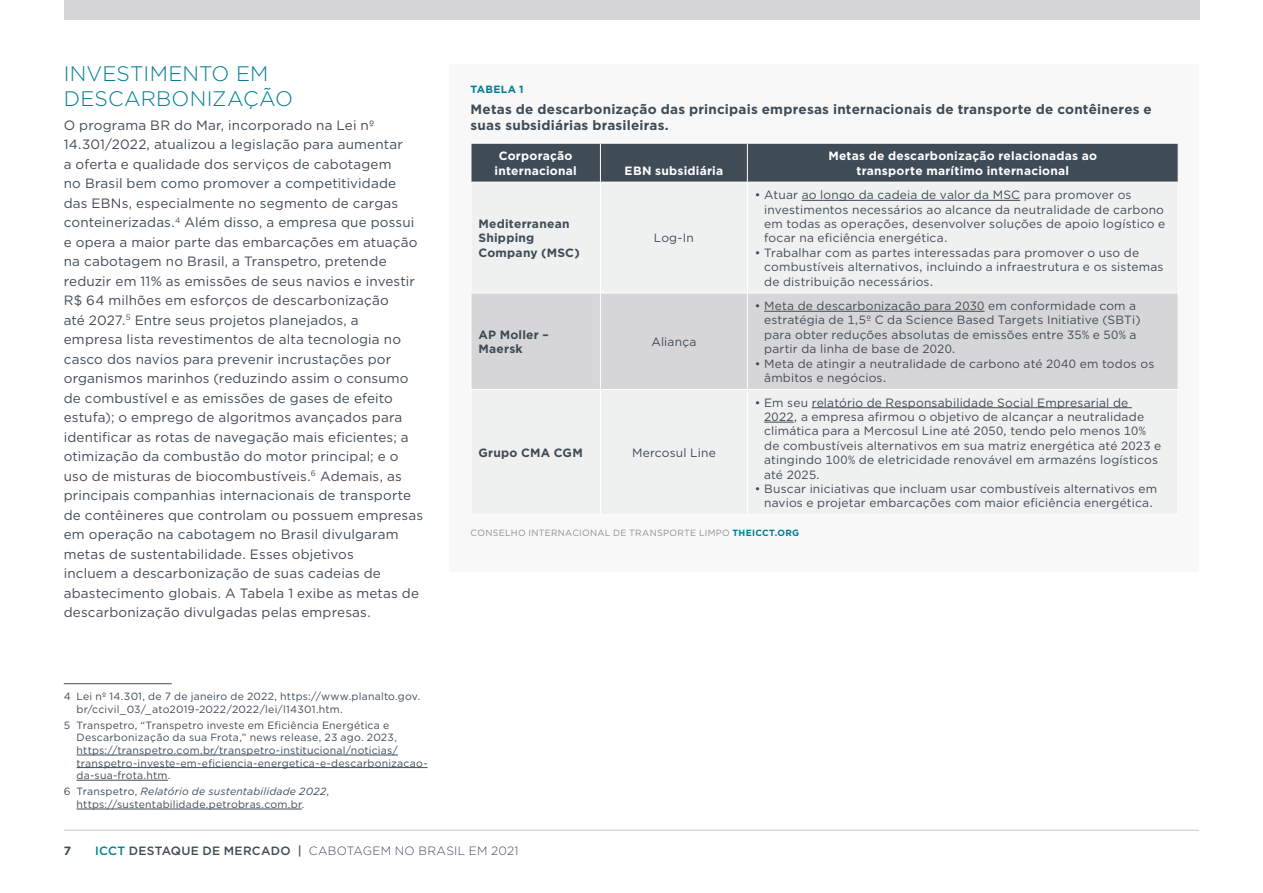
<style>
.page{position:relative;width:1263px;height:893px;background:#fff}
.page>*{position:absolute;margin:0;border:0;box-sizing:border-box;transform-origin:0 0}
.Heading_1{font:300 21px/25.2px "Gotham";letter-spacing:.01em;color:#007e94}
.Body_Copy{font:13.5px/19.5px "Gotham";letter-spacing:.01em;color:#3f4b55}
.Figure___Table_caption{font:700 13.5px/16.2px "Gotham";letter-spacing:.015em;color:#3f4b55}
.Table_Body{font:12px/14.4px "Gotham";letter-spacing:.015em;color:#3f4b55}
.Table_Category{font:700 12px/14.4px "Gotham";letter-spacing:.02em;color:#fff;text-align:center}
.Table_Left_Col{font:700 12px/14.4px "Gotham";letter-spacing:.02em;color:#3f4b55}
.t1{font:300 12px "Gotham";letter-spacing:.02em;color:#3f4b55}
.Footnote{font:10.5px/12.6px "Gotham";letter-spacing:.02em;color:#3f4b55}
.Figure___Table{font:700 10.5px "Gotham";letter-spacing:.035em;color:#007e94}
.credit_line{font:9px "Gotham";letter-spacing:.03em;color:#8e8f95}
.s1{font-style:italic}
.s2{font-weight:700;color:#007e94}
.s3{font-weight:500;color:#007e94}
.s4{font-weight:500}
</style>
<div class="page">
<hr style="left:64px;top:830px;width:1135px;height:1px;background:#c9c9cd">
<div style="left:64px;top:0;width:1135px;height:20px;background:#d6d6d9"></div>
<div style="left:449px;top:64px;width:750px;height:508px;background:#eff0f0"></div>
<div style="left:472px;top:144px;width:706px;height:38px;background:#3f4b55"></div>
<div style="left:472px;top:294px;width:706px;height:95px;background:#d6d6d9"></div>
<hr style="left:600px;top:144px;width:1px;height:38px;background:#fff">
<hr style="left:747px;top:144px;width:1px;height:38px;background:#fff">
<hr style="left:747px;top:182px;width:1px;height:111px;background:#fff">
<hr style="left:471px;top:293px;width:129px;height:1px;background:#fff">
<hr style="left:600px;top:293px;width:147px;height:1px;background:#fff">
<hr style="left:747px;top:293px;width:431px;height:1px;background:#fff">
<hr style="left:747px;top:293px;width:1px;height:96px;background:#fff">
<hr style="left:471px;top:389px;width:129px;height:1px;background:#fff">
<hr style="left:600px;top:389px;width:147px;height:1px;background:#fff">
<hr style="left:747px;top:389px;width:431px;height:1px;background:#fff">
<hr style="left:747px;top:390px;width:1px;height:124px;background:#fff">
<hr style="left:1178px;top:182px;width:1px;height:111px;background:#fff">
<hr style="left:1178px;top:293px;width:1px;height:96px;background:#fff">
<hr style="left:1178px;top:390px;width:1px;height:124px;background:#fff">
<hr style="left:600px;top:514px;width:147px;height:1px;background:#fff">
<hr style="left:747px;top:514px;width:431px;height:1px;background:#fff">
<hr style="left:471px;top:143px;width:129px;height:1px;background:#fff">
<hr style="left:471px;top:144px;width:1px;height:38px;background:#fff">
<hr style="left:600px;top:143px;width:147px;height:1px;background:#fff">
<hr style="left:747px;top:143px;width:431px;height:1px;background:#fff">
<hr style="left:1178px;top:144px;width:1px;height:38px;background:#fff">
<hr style="left:600px;top:182px;width:147px;height:1px;background:#fff">
<hr style="left:747px;top:182px;width:431px;height:1px;background:#fff">
<hr style="left:471px;top:182px;width:129px;height:1px;background:#fff">
<hr style="left:471px;top:182px;width:1px;height:111px;background:#fff">
<hr style="left:600px;top:182px;width:1px;height:111px;background:#fff">
<hr style="left:471px;top:293px;width:1px;height:96px;background:#fff">
<hr style="left:600px;top:293px;width:1px;height:96px;background:#fff">
<hr style="left:471px;top:390px;width:1px;height:124px;background:#fff">
<hr style="left:600px;top:390px;width:1px;height:124px;background:#fff">
<hr style="left:471px;top:514px;width:129px;height:1px;background:#fff">
<hr style="left:802px;top:200px;width:218px;height:1px;background:#3f4b55">
<hr style="left:764px;top:311px;width:220px;height:1px;background:#3f4b55">
<hr style="left:812px;top:407px;width:320px;height:1px;background:#3f4b55">
<hr style="left:764px;top:422px;width:30px;height:1px;background:#3f4b55">
<hr style="left:64px;top:683px;width:108px;height:1px;background:#3f4b55">
<hr style="left:77px;top:755px;width:321px;height:1px;background:#3f4b55">
<hr style="left:77px;top:767px;width:351px;height:1px;background:#3f4b55">
<hr style="left:77px;top:780px;width:91px;height:1px;background:#3f4b55">
<hr style="left:77px;top:809px;width:225px;height:1px;background:#3f4b55">
<p class="Heading_1" style="left:64px;top:60px;width:231px">INVESTIMENTO EM<br>DESCARBONIZAÇÃO</p>
<p class="Body_Copy" style="left:64px;top:115px;width:361px">O programa BR do Mar, incorporado na Lei nº 14.301/2022, atualizou a legislação para aumentar<br>a oferta e qualidade dos serviços de cabotagem<br>no Brasil bem como promover a competitividade das EBNs, especialmente no segmento de cargas conteinerizadas.<sup>4</sup> Além disso, a empresa que possui e opera a maior parte das embarcações em atuação na cabotagem no Brasil, a Transpetro, pretende reduzir em 11% as emissões de seus navios e investir R$ 64 milhões em esforços de descarbonização<br>até 2027.<sup>5</sup> Entre seus projetos planejados, a<br>empresa lista revestimentos de alta tecnologia no casco dos navios para prevenir incrustações por organismos marinhos (reduzindo assim o consumo de combustível e as emissões de gases de efeito estufa); o emprego de algoritmos avançados para identificar as rotas de navegação mais eficientes; a otimização da combustão do motor principal; e o uso de misturas de biocombustíveis.<sup>6</sup> Ademais, as principais companhias internacionais de transporte de contêineres que controlam ou possuem empresas em operação na cabotagem no Brasil divulgaram metas de sustentabilidade. Esses objetivos<br>incluem a descarbonização de suas cadeias de abastecimento globais. A Tabela 1 exibe as metas de descarbonização divulgadas pelas empresas.</p>
<p class="Footnote" style="left:77px;top:690px;width:345px;text-indent:-13px">4 Lei nº 14.301, de 7 de janeiro de 2022, https://www.planalto.gov. br/ccivil_03/_ato2019-2022/2022/lei/l14301.htm.</p>
<p class="Footnote" style="left:77px;top:718px;width:353px;text-indent:-13px">5 Transpetro, “Transpetro investe em Eficiência Energética e Descarbonização da sua Frota,” news release, 23 ago. 2023, https://transpetro.com.br/transpetro-institucional/noticias/ transpetro-investe-em-eficiencia-energetica-e-descarbonizacao&shy;da-sua-frota.htm.</p>
<p class="Footnote" style="left:77px;top:785px;width:254px;text-indent:-13px">6 Transpetro, <span class="s1">Relatório de sustentabilidade 2022</span>, https://sustentabilidade.petrobras.com.br.</p>
<p class="Figure___Table" style="left:471px;top:83px;width:54px">TABELA 1</p>
<p class="Figure___Table_caption" style="left:471px;top:101px;width:683px">Metas de descarbonização das principais empresas internacionais de transporte de contêineres e suas subsidiárias brasileiras.</p>
<p class="Table_Category" style="left:494px;top:149px;width:84px">Corporação internacional</p>
<p class="Table_Category" style="left:828px;top:149px;width:270px">Metas de descarbonização relacionadas ao transporte marítimo internacional</p>
<p class="Table_Category" style="left:625px;top:163px;width:100px">EBN subsidiária</p>
<p class="Table_Left_Col" style="left:478px;top:216px;width:103px">Mediterranean<br>Shipping<br>Company (MSC)</p>
<p class="Table_Body" style="left:654px;top:231px;width:42px">Log-In</p>
<p class="Table_Left_Col" style="left:478px;top:327px;width:72px">AP Moller –<br>Maersk</p>
<p class="Table_Body" style="left:651px;top:334px;width:47px">Aliança</p>
<p class="Table_Body" style="left:764px;top:187px;width:403px;text-indent:-9px">• Atuar ao longo da cadeia de valor da MSC para promover os investimentos necessários ao alcance da neutralidade de carbono em todas as operações, desenvolver soluções de apoio logístico e focar na eficiência energética.</p>
<p class="Table_Body" style="left:764px;top:245px;width:401px;text-indent:-9px">• Trabalhar com as partes interessadas para promover o uso de combustíveis alternativos, incluindo a infraestrutura e os sistemas de distribuição necessários.</p>
<p class="Table_Body" style="left:764px;top:298px;width:378px;text-indent:-9px">• Meta de descarbonização para 2030 em conformidade com a estratégia de 1,5º C da Science Based Targets Initiative (SBTi) para obter reduções absolutas de emissões entre 35% e 50% a partir da linha de base de 2020.</p>
<p class="Table_Body" style="left:764px;top:356px;width:392px;text-indent:-9px">• Meta de atingir a neutralidade de carbono até 2040 em todos os âmbitos e negócios.</p>
<p class="Table_Body" style="left:764px;top:395px;width:399px;text-indent:-9px">• Em seu relatório de Responsabilidade Social Empresarial de 2022, a empresa afirmou o objetivo de alcançar a neutralidade climática para a Mercosul Line até 2050, tendo pelo menos 10% de combustíveis alternativos em sua matriz energética até 2023 e atingindo 100% de eletricidade renovável em armazéns logísticos até 2025.</p>
<p class="Table_Body" style="left:755px;top:481px;width:404px;text-align:center">• Buscar iniciativas que incluam usar combustíveis alternativos em navios e projetar embarcações com maior eficiência energética.</p>
<p class="credit_line" style="left:471px;top:527px;width:330px">CONSELHO INTERNACIONAL DE TRANSPORTE LIMPO <span class="s2">THEICCT.ORG</span></p>
<p class="Table_Left_Col" style="left:478px;top:445px;width:106px">Grupo CMA CGM</p>
<p class="Table_Body" style="left:632px;top:445px;width:85px">Mercosul Line</p>
<p class="Table_Left_Col" style="left:64px;top:844px;width:9px">7</p>
<p class="t1" style="left:95px;top:843px;width:425px"><span class="s3">ICCT</span> <span class="s4">DESTAQUE DE MERCADO |</span> CABOTAGEM NO BRASIL EM 2021</p>
</div>
